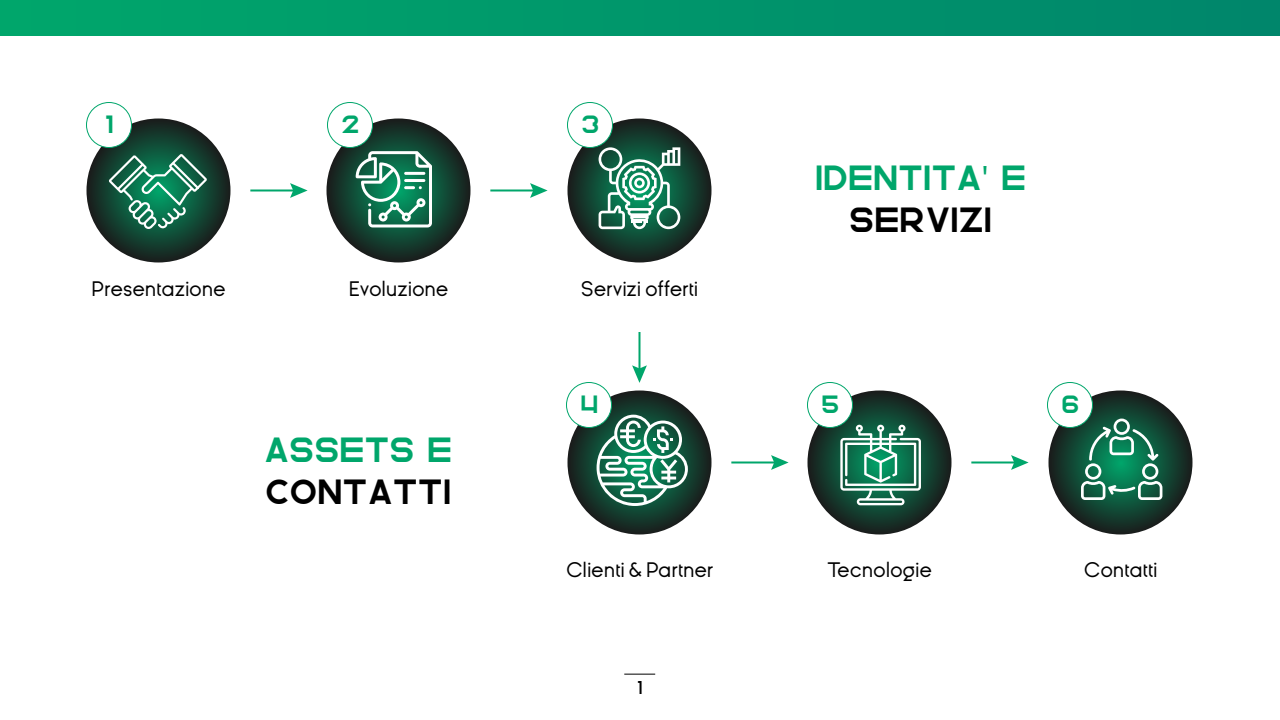
<style>
.page{position:relative;width:1280px;height:720px;background:#fff}
.page>*{position:absolute;margin:0;border:0;box-sizing:border-box;transform-origin:0 0}
.t1{font:35px/42px "Rhino";color:#00a66b;text-align:center}
.t2{font:35px "Rhino";color:#000}
.t3{font:26px "Ginora Sans";color:#000}
.t4{font:25px "Rhino";color:#00a66b}
.t5{font:21px "Ginora Sans";letter-spacing:-.01em;color:#000}
.s1{font-family:"Myriad Pro"}
.s2{color:#000}
</style>
<div class="page">
<svg style="left:86px;top:118px;width:144px;height:144px;background:#163329"></svg>
<svg style="left:326px;top:118px;width:144px;height:144px;background:#18392d"></svg>
<svg style="left:568px;top:118px;width:144px;height:144px;background:#18362c"></svg>
<svg style="left:568px;top:390px;width:144px;height:144px;background:#19332a"></svg>
<svg style="left:808px;top:390px;width:144px;height:144px;background:#18372c"></svg>
<svg style="left:1048px;top:390px;width:144px;height:144px;background:#17362b"></svg>
<hr style="left:638px;top:332px;width:2px;height:39px;background:#00a66b">
<svg style="left:632px;top:365px;width:15px;height:18px"></svg>
<hr style="left:250px;top:190px;width:46px;height:2px;background:#00a66b">
<svg style="left:290px;top:183px;width:18px;height:15px"></svg>
<hr style="left:490px;top:190px;width:46px;height:2px;background:#00a66b">
<svg style="left:530px;top:183px;width:18px;height:15px"></svg>
<hr style="left:731px;top:462px;width:46px;height:2px;background:#00a66b">
<svg style="left:771px;top:455px;width:18px;height:15px"></svg>
<hr style="left:971px;top:462px;width:46px;height:2px;background:#00a66b">
<svg style="left:1011px;top:455px;width:18px;height:15px"></svg>
<svg style="left:109px;top:154px;width:98px;height:75px;background:#357e64"></svg>
<svg style="left:840px;top:425px;width:81px;height:80px"></svg>
<svg style="left:597px;top:415px;width:91px;height:91px"></svg>
<svg style="left:356px;top:151px;width:76px;height:76px"></svg>
<hr style="left:404px;top:172px;width:21px;height:3px;background:#fff">
<hr style="left:404px;top:179px;width:21px;height:3px;background:#fff">
<svg style="left:599px;top:147px;width:81px;height:82px"></svg>
<svg style="left:1081px;top:419px;width:81px;height:81px;background:#3a876b"></svg>
<div style="left:86px;top:102px;width:46px;height:46px;background:#fff;border-radius:50%"></div>
<div style="left:86px;top:102px;width:46px;height:46px;border:1px solid #00a66b;border-radius:50%"></div>
<div style="left:328px;top:102px;width:44px;height:46px;background:#fff;border-radius:50%"></div>
<div style="left:327px;top:102px;width:46px;height:46px;border:1px solid #00a66b;border-radius:50%"></div>
<div style="left:568px;top:102px;width:44px;height:46px;background:#fff;border-radius:50%"></div>
<div style="left:567px;top:102px;width:46px;height:46px;border:1px solid #00a66b;border-radius:50%"></div>
<div style="left:566px;top:382px;width:46px;height:46px;background:#fff;border-radius:50%"></div>
<div style="left:566px;top:382px;width:46px;height:46px;border:1px solid #00a66b;border-radius:50%"></div>
<div style="left:808px;top:382px;width:44px;height:46px;background:#fff;border-radius:50%"></div>
<div style="left:807px;top:382px;width:46px;height:46px;border:1px solid #00a66b;border-radius:50%"></div>
<div style="left:1048px;top:382px;width:44px;height:46px;background:#fff;border-radius:50%"></div>
<div style="left:1047px;top:382px;width:46px;height:46px;border:1px solid #00a66b;border-radius:50%"></div>
<div style="left:0;top:0;width:1280px;height:36px;background:linear-gradient(to right,#00a76b,#00866b)"></div>
<hr style="left:624px;top:674px;width:31px;height:1px;background:#000">
<p class="t4" style="left:105px;top:110px;width:10px">1</p>
<p class="t4" style="left:342px;top:110px;width:19px">2</p>
<p class="t4" style="left:582px;top:110px;width:19px">3</p>
<p class="t5" style="left:92px;top:278px;width:136px">Presentazione</p>
<p class="t5" style="left:349px;top:278px;width:101px">Evoluzione</p>
<p class="t5" style="left:581px;top:278px;width:119px">Servizi offerti</p>
<h1 class="t1" style="left:815px;top:156px;width:213px">IDENTITA<span class="s1">'</span> E<br><span class="s2">SERVIZI</span></h1>
<h1 class="t1" style="left:264px;top:429px;width:190px">ASSETS E</h1>
<h1 class="t2" style="left:265px;top:471px;width:187px">CONTATTI</h1>
<p class="t4" style="left:581px;top:390px;width:19px">4</p>
<p class="t4" style="left:822px;top:390px;width:19px">5</p>
<p class="t4" style="left:1062px;top:390px;width:19px">6</p>
<p class="t5" style="left:566px;top:558px;width:149px">Clienti &amp; Partner</p>
<p class="t5" style="left:827px;top:558px;width:106px">Tecnologie</p>
<p class="t5" style="left:1084px;top:558px;width:75px">Contatti</p>
<p class="t3" style="left:637px;top:671px;width:8px">1</p>
</div>
